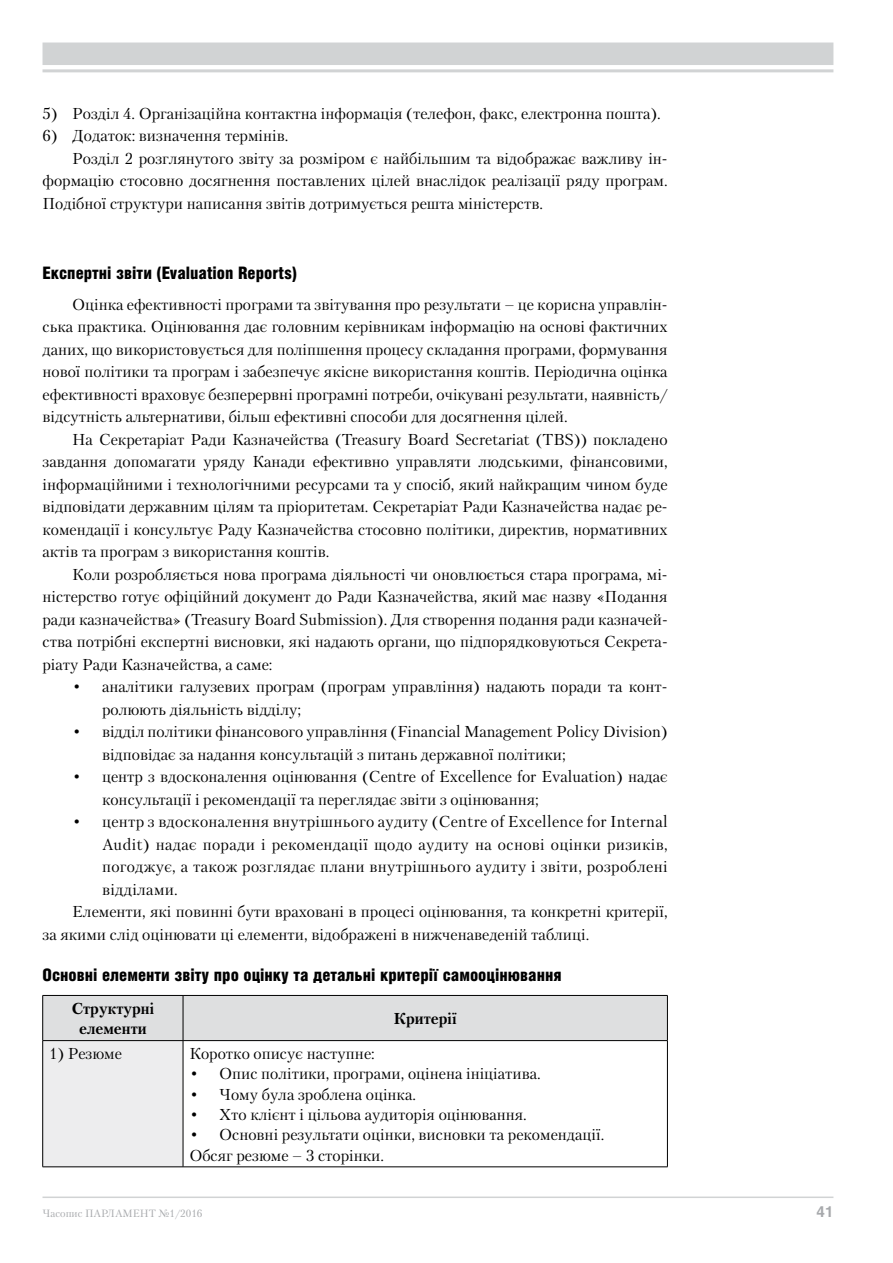
<style>
.page{position:relative;width:893px;height:1263px;background:#fff}
.page>*{position:absolute;margin:0;border:0;box-sizing:border-box;transform-origin:0 0}
.t1{font:900 17.25px "Helios Cond";color:#000}
.t2{font:15.75px/22.5px "Petersburg C";color:#000}
.t3{font:15.75px "Petersburg C";letter-spacing:.02em;color:#000}
.t4{font:700 15.75px/20.2px "Petersburg C";color:#000;text-align:center}
.t5{font:700 15px "Helios C";color:#a7a9ac}
.t6{font:10.5px "Petersburg C";color:#a7a9ac}
</style>
<div class="page">
<div style="left:43px;top:43px;width:790px;height:22px;background:#d1d3d4"></div>
<hr style="left:43px;top:69px;width:790px;height:3px;background:#d1d3d4">
<hr style="left:43px;top:1196px;width:790px;height:2px;background:#d1d3d4">
<div style="left:43px;top:996px;width:624px;height:44px;background:#dedfe0"></div>
<div style="left:43px;top:1040px;width:140px;height:127px;background:#ededee"></div>
<hr style="left:43px;top:995px;width:140px;height:1px;background:#000">
<hr style="left:42px;top:996px;width:1px;height:44px;background:#000">
<hr style="left:183px;top:995px;width:485px;height:1px;background:#000">
<hr style="left:183px;top:996px;width:1px;height:44px;background:#000">
<hr style="left:667px;top:996px;width:1px;height:44px;background:#000">
<hr style="left:43px;top:1040px;width:140px;height:1px;background:#000">
<hr style="left:42px;top:1041px;width:1px;height:126px;background:#000">
<hr style="left:183px;top:1040px;width:485px;height:1px;background:#000">
<hr style="left:183px;top:1041px;width:1px;height:126px;background:#000">
<hr style="left:667px;top:1041px;width:1px;height:126px;background:#000">
<hr style="left:43px;top:1166px;width:140px;height:1px;background:#000">
<hr style="left:183px;top:1166px;width:485px;height:1px;background:#000">
<p class="t2" style="left:43px;top:102px;width:620px">5) Розділ 4. Організаційна контактна інформація (телефон, факс, електронна пошта).</p>
<p class="t2" style="left:43px;top:124px;width:247px">6) Додаток: визначення термінів.</p>
<p class="t2" style="left:72px;top:147px;width:597px">Розділ 2 розглянутого звіту за розміром є найбільшим та відображає важливу ін-</p>
<p class="t2" style="left:43px;top:169px;width:627px">формацію стосовно досягнення поставлених цілей внаслідок реалізації ряду програм.</p>
<p class="t2" style="left:43px;top:192px;width:502px">Подібної структури написання звітів дотримується решта міністерств.</p>
<p class="t1" style="left:43px;top:263px;width:256px">Експертні звіти (Evaluation Reports)</p>
<p class="t2" style="left:43px;top:293px;width:627px;text-align:justify;text-indent:30px">Оцінка ефективності програми та звітування про результати – це корисна управлін&shy;ська практика. Оцінювання дає головним керівникам інформацію на основі фактичних даних, що використовується для поліпшення процесу складання програми, формування нової політики та програм і забезпечує якісне використання коштів. Періодична оцінка ефективності враховує безперервні програмні потреби, очікувані результати, наявність/ відсутність альтернативи, більш ефективні способи для досягнення цілей.</p>
<p class="t2" style="left:43px;top:428px;width:627px;text-align:justify;text-indent:30px">На Секретаріат Ради Казначейства (Treasury Board Secretariat (TBS)) покладено завдання допомагати уряду Канади ефективно управляти людськими, фінансовими, інформаційними і технологічними ресурсами та у спосіб, який найкращим чином буде відповідати державним цілям та пріоритетам. Секретаріат Ради Казначейства надає ре&shy;комендації і консультує Раду Казначейства стосовно політики, директив, нормативних актів та програм з використання коштів.</p>
<p class="t2" style="left:43px;top:563px;width:627px;text-align:justify;text-indent:30px">Коли розробляється нова програма діяльності чи оновлюється стара програма, мі&shy;ністерство готує офіційний документ до Ради Казначейства, який має назву «Подання ради казначейства» (Treasury Board Submission). Для створення подання ради казначей&shy;ства потрібні експертні висновки, які надають органи, що підпорядковуються Секрета&shy;ріату Ради Казначейства, а саме:</p>
<p class="t2" style="left:102px;top:675px;width:565px;text-indent:-30px">• аналітики галузевих програм (програм управління) надають поради та конт&shy;ролюють діяльність відділу;</p>
<p class="t2" style="left:102px;top:720px;width:567px;text-indent:-30px">• відділ політики фінансового управління (Financial Management Policy Division) відповідає за надання консультацій з питань державної політики;</p>
<p class="t2" style="left:102px;top:765px;width:567px;text-indent:-30px">• центр з вдосконалення оцінювання (Centre of Excellence for Evaluation) надає консультації і рекомендації та переглядає звіти з оцінювання;</p>
<p class="t3" style="left:72px;top:812px;width:597px">• центр з вдосконалення внутрішнього аудиту (Centre of Excellence for Internal</p>
<p class="t3" style="left:102px;top:835px;width:567px">Audit) надає поради і рекомендації щодо аудиту на основі оцінки ризиків,</p>
<p class="t3" style="left:102px;top:857px;width:567px">погоджує, а також розглядає плани внутрішнього аудиту і звіти, розроблені</p>
<p class="t3" style="left:102px;top:880px;width:77px">відділами.</p>
<p class="t2" style="left:72px;top:900px;width:597px">Елементи, які повинні бути враховані в процесі оцінювання, та конкретні критерії,</p>
<p class="t2" style="left:43px;top:923px;width:548px">за якими слід оцінювати ці елементи, відображені в нижченаведеній таблиці.</p>
<p class="t1" style="left:43px;top:965px;width:521px">Основні елементи звіту про оцінку та детальні критерії самооцінювання</p>
<p class="t4" style="left:72px;top:998px;width:84px">Структурні елементи</p>
<p class="t4" style="left:394px;top:1008px;width:65px">Критерії</p>
<p class="t2" style="left:49px;top:1042px;width:74px">1) Резюме</p>
<p class="t2" style="left:189px;top:1042px;width:187px">Коротко описує наступне:</p>
<p class="t2" style="left:189px;top:1062px;width:353px">• Опис політики, програми, оцінена ініціатива.</p>
<p class="t2" style="left:189px;top:1083px;width:228px">• Чому була зроблена оцінка.</p>
<p class="t2" style="left:189px;top:1103px;width:339px">• Хто клієнт і цільова аудиторія оцінювання.</p>
<p class="t2" style="left:189px;top:1124px;width:416px;line-height:20.2px">• Основні результати оцінки, висновки та рекомендації.<br>Обсяг резюме – 3 сторінки.</p>
<p class="t6" style="left:43px;top:1207px;width:161px">Часопис Парламент №1/2016</p>
<p class="t5" style="left:817px;top:1203px;width:18px">41</p>
</div>
